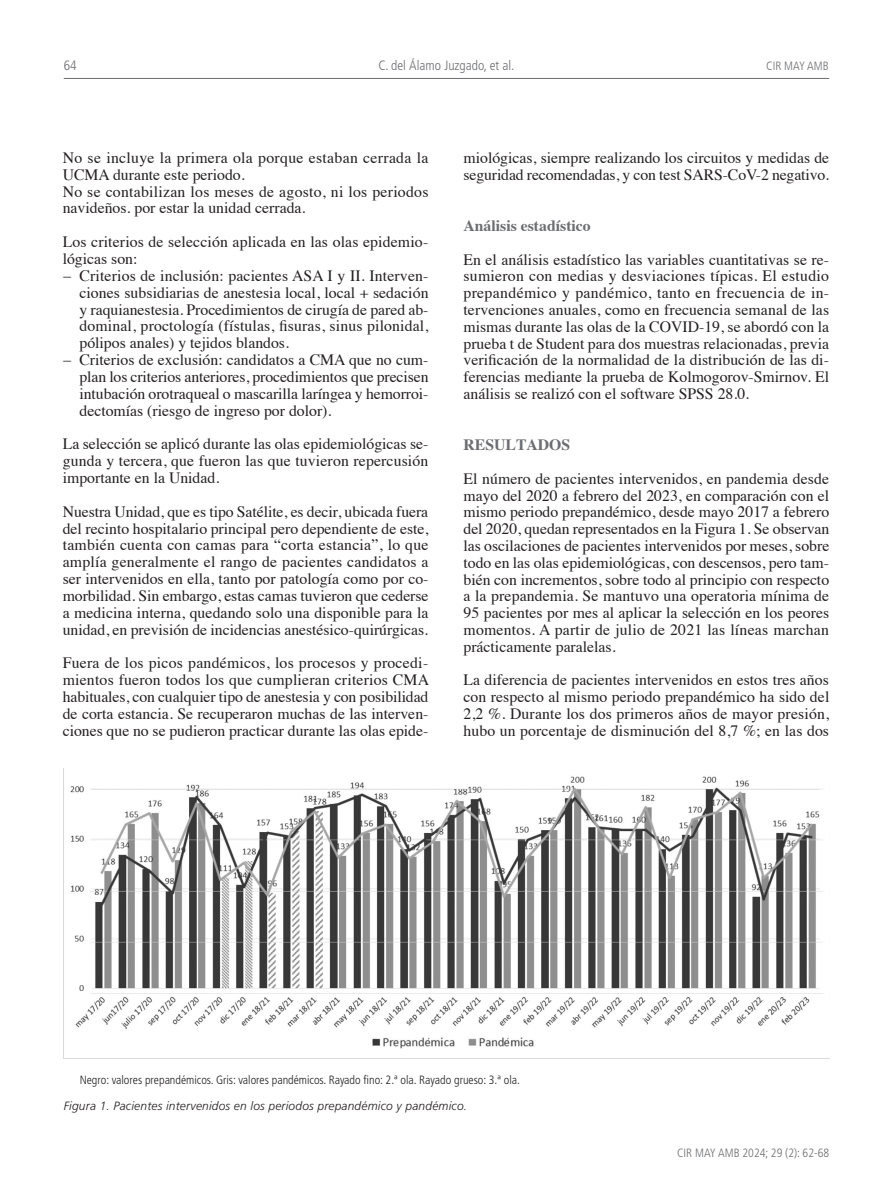
<style>
.page{position:relative;width:893px;height:1191px;background:#fff}
.page>*{position:absolute;margin:0;border:0;box-sizing:border-box;transform-origin:0 0}
._01_Guion_txt_Gral{font:15.75px/16.8px "Times";color:#231f20;text-align:justify}
._01_Guion_txt_Gral-2{font:15.75px/16.8px "Times";letter-spacing:.02em;color:#231f20}
._01_Texto_general{font:15.75px/16.8px "Times";letter-spacing:.01em;color:#231f20}
._03_LADILLO_2{font:700 15.75px "Times";color:#6c6d70}
._02_LADILLO_1{font:700 15.75px "Times";color:#6c6d70}
.t1{font:300 condensed 13.5px "Frutiger";color:#6c6d70}
._05_Tabla_llamada{font:300 condensed 12px "Frutiger";color:#231f20}
._06_Pie_figura{font:italic 300 12px "Frutiger";letter-spacing:.015em;color:#231f20}
.t2{font:300 condensed 12px "Frutiger";color:#6c6d70}
</style>
<div class="page">
<hr style="left:64px;top:78px;width:765px;height:1px;background:#6c6d70">
<img style="left:70px;top:776px;width:753px;height:273px">
<p class="t1" style="left:64px;top:57px;width:14px">64</p>
<p class="t1" style="left:379px;top:57px;width:137px">C. del Álamo Juzgado, et al.</p>
<p class="t2" style="left:766px;top:59px;width:64px">CIR MAY AMB</p>
<p class="_01_Guion_txt_Gral-2" style="left:63px;top:148px;width:367px">No se incluye la primera ola porque estaban cerrada la<br>UCMA durante este periodo.</p>
<p class="_01_Guion_txt_Gral" style="left:63px;top:181px;width:367px">No se contabilizan los meses de agosto, ni los periodos navideños. por estar la unidad cerrada.</p>
<p class="_01_Texto_general" style="left:63px;top:232px;width:367px">Los criterios de selección aplicada en las olas epidemio&shy;lógicas son:</p>
<p class="_01_Guion_txt_Gral" style="left:79px;top:266px;width:351px;text-indent:-17px">− Criterios de inclusión: pacientes ASA I y II. Interven&shy;ciones subsidiarias de anestesia local, local + sedación y raquianestesia. Procedimientos de cirugía de pared ab&shy;dominal, proctología (fístulas, fisuras, sinus pilonidal, pólipos anales) y tejidos blandos.</p>
<p class="_01_Guion_txt_Gral" style="left:79px;top:350px;width:351px;text-indent:-17px">− Criterios de exclusión: candidatos a CMA que no cum&shy;plan los criterios anteriores, procedimientos que precisen intubación orotraqueal o mascarilla laríngea y hemorroi&shy;dectomías (riesgo de ingreso por dolor).</p>
<p class="_01_Guion_txt_Gral" style="left:63px;top:434px;width:367px">La selección se aplicó durante las olas epidemiológicas se&shy;gunda y tercera, que fueron las que tuvieron repercusión importante en la Unidad.</p>
<p class="_01_Guion_txt_Gral" style="left:63px;top:502px;width:367px">Nuestra Unidad, que es tipo Satélite, es decir, ubicada fuera del recinto hospitalario principal pero dependiente de este, también cuenta con camas para “corta estancia”, lo que amplía generalmente el rango de pacientes candidatos a ser intervenidos en ella, tanto por patología como por co&shy;morbilidad. Sin embargo, estas camas tuvieron que cederse a medicina interna, quedando solo una disponible para la unidad, en previsión de incidencias anestésico-quirúrgicas.</p>
<p class="_01_Guion_txt_Gral" style="left:63px;top:653px;width:368px">Fuera de los picos pandémicos, los procesos y procedi&shy;mientos fueron todos los que cumplieran criterios CMA habituales, con cualquier tipo de anestesia y con posibilidad de corta estancia. Se recuperaron muchas de las interven&shy;ciones que no se pudieron practicar durante las olas epide-</p>
<p class="_01_Guion_txt_Gral" style="left:463px;top:148px;width:367px">miológicas, siempre realizando los circuitos y medidas de seguridad recomendadas, y con test SARS-CoV-2 negativo.</p>
<p class="_03_LADILLO_2" style="left:463px;top:216px;width:129px">Análisis estadístico</p>
<p class="_01_Guion_txt_Gral" style="left:463px;top:249px;width:367px">En el análisis estadístico las variables cuantitativas se re&shy;sumieron con medias y desviaciones típicas. El estudio prepandémico y pandémico, tanto en frecuencia de in&shy;tervenciones anuales, como en frecuencia semanal de las mismas durante las olas de la COVID-19, se abordó con la prueba t de Student para dos muestras relacionadas, previa verificación de la normalidad de la distribución de las di&shy;ferencias mediante la prueba de Kolmogorov-Smirnov. El análisis se realizó con el software SPSS 28.0.</p>
<p class="_02_LADILLO_1" style="left:463px;top:435px;width:108px">RESULTADOS</p>
<p class="_01_Guion_txt_Gral" style="left:463px;top:469px;width:367px">El número de pacientes intervenidos, en pandemia desde mayo del 2020 a febrero del 2023, en comparación con el mismo periodo prepandémico, desde mayo 2017 a febrero del 2020, quedan representados en la Figura 1. Se observan las oscilaciones de pacientes intervenidos por meses, sobre todo en las olas epidemiológicas, con descensos, pero tam&shy;bién con incrementos, sobre todo al principio con respecto a la prepandemia. Se mantuvo una operatoria mínima de 95 pacientes por mes al aplicar la selección en los peores momentos. A partir de julio de 2021 las líneas marchan prácticamente paralelas.</p>
<p class="_01_Guion_txt_Gral" style="left:463px;top:670px;width:367px">La diferencia de pacientes intervenidos en estos tres años con respecto al mismo periodo prepandémico ha sido del 2,2 %. Durante los dos primeros años de mayor presión, hubo un porcentaje de disminución del 8,7 %; en las dos</p>
<p class="_05_Tabla_llamada" style="left:80px;top:1072px;width:442px">Negro: valores prepandémicos. Gris: valores pandémicos. Rayado fino: 2.ª ola. Rayado grueso: 3.ª ola.</p>
<p class="_06_Pie_figura" style="left:64px;top:1098px;width:405px">Figura 1. Pacientes intervenidos en los periodos prepandémico y pandémico.</p>
<p class="t2" style="left:677px;top:1146px;width:154px">CIR MAY AMB 2024; 29 (2): 62-68</p>
</div>
